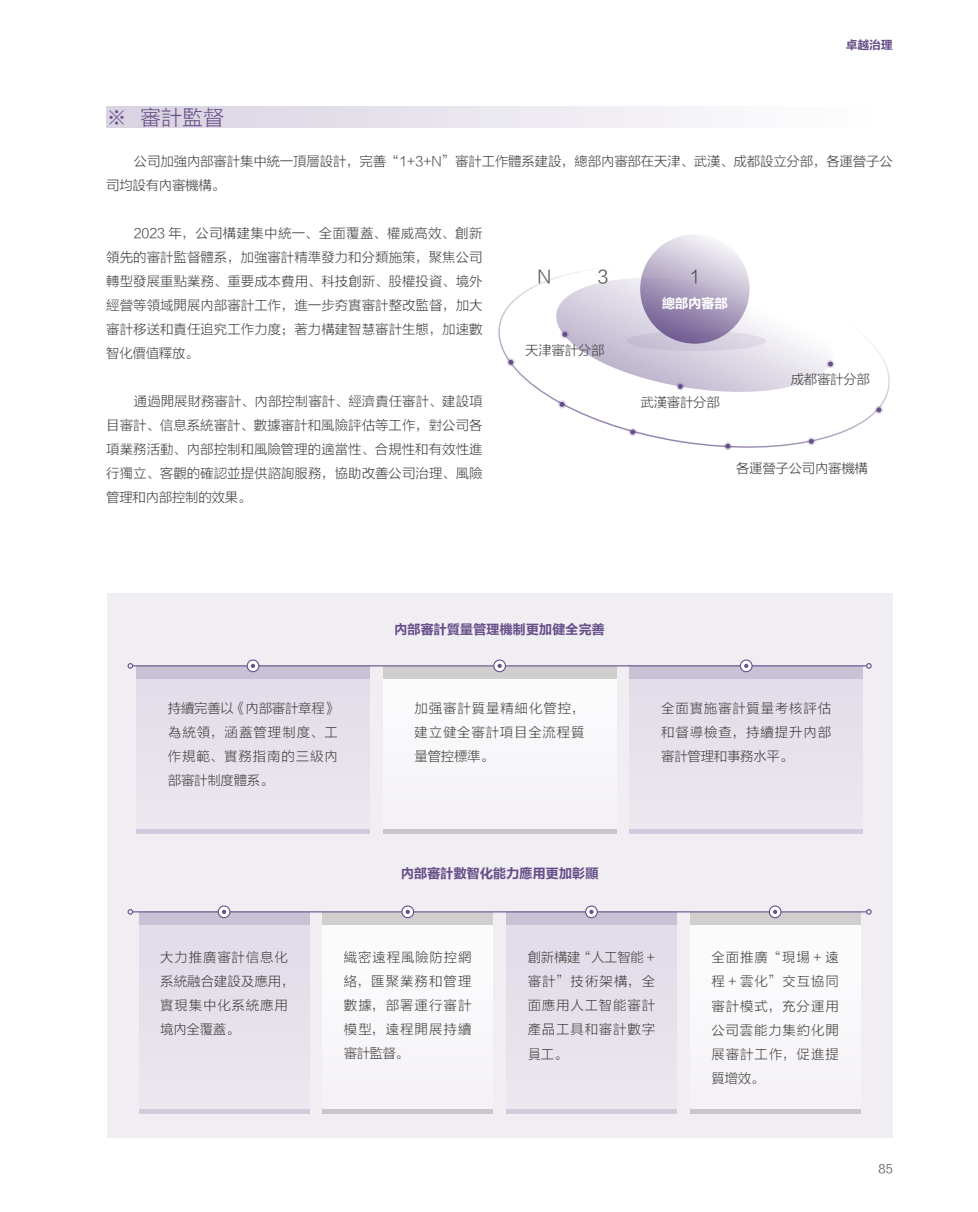
<style>
.page{position:relative;width:978px;height:1212px;background:#fff}
.page>*{position:absolute;margin:0;border:0;box-sizing:border-box;transform-origin:0 0}
.t1{font:21px "FZLTXHK";color:#67508a}
.t2{font:18px "FZLTXHK";color:#4d4a4a}
.t3{font:13.5px/24px "FZLTXHK";letter-spacing:-.005em;color:#4d4a4a;text-align:justify}
.t4{font:13.5px/24px "FZLTXHK";letter-spacing:.055em;color:#4d4a4a}
.t5{font:13.5px "FZLTCHK GBK1 0";letter-spacing:-.025em;color:#67508a}
.t6{font:13.5px "FZLTXHK";letter-spacing:-.025em;color:#4d4a4a}
.t7{font:13.5px "FZLTCHK GBK1 0";letter-spacing:-.025em;color:#fff}
.t8{font:12px "FZLTCHK GBK1 0";color:#67508a}
.t9{font:12px "FZLTXHK";color:#4d4a4a}
</style>
<div class="page">
<div style="left:106px;top:106px;width:787px;height:21px;background:linear-gradient(to right,#d8d2e1,#fff)"></div>
<div style="left:107px;top:594px;width:786px;height:544px;background:#f0edf3"></div>
<div style="left:383px;top:666px;width:234px;height:167px;background:#f8f6f9"></div>
<div style="left:629px;top:666px;width:234px;height:167px;background:#e6e2ec"></div>
<div style="left:629px;top:666px;width:234px;height:12px;background:#c9c1d5"></div>
<div style="left:136px;top:666px;width:234px;height:167px;background:#e6e2ec"></div>
<div style="left:136px;top:666px;width:234px;height:12px;background:#c9c1d5"></div>
<hr style="left:136px;top:829px;width:234px;height:4px;background:#d1cadc">
<hr style="left:629px;top:829px;width:234px;height:4px;background:#d1cadc">
<hr style="left:383px;top:829px;width:234px;height:4px;background:#cac6c9">
<div style="left:383px;top:666px;width:234px;height:12px;background:#d1cece"></div>
<hr style="left:133px;top:665px;width:734px;height:1px;background:#67508a">
<svg style="left:128px;top:663px;width:5px;height:6px"></svg>
<svg style="left:866px;top:663px;width:6px;height:6px"></svg>
<svg style="left:247px;top:660px;width:12px;height:12px"></svg>
<div style="left:247px;top:659px;width:12px;height:13px;border:1px solid #67508a;border-radius:50%"></div>
<svg style="left:251px;top:664px;width:4px;height:4px"></svg>
<svg style="left:494px;top:660px;width:11px;height:12px"></svg>
<div style="left:493px;top:659px;width:13px;height:13px;border:1px solid #67508a;border-radius:50%"></div>
<svg style="left:497px;top:664px;width:5px;height:4px"></svg>
<svg style="left:740px;top:660px;width:12px;height:12px"></svg>
<div style="left:740px;top:659px;width:13px;height:13px;border:1px solid #67508a;border-radius:50%"></div>
<svg style="left:744px;top:664px;width:4px;height:4px"></svg>
<div style="left:139px;top:911px;width:170px;height:202px;background:#e5e1eb"></div>
<svg style="left:139px;top:912px;width:170px;height:12px;background:#c5bcd2"></svg>
<hr style="left:139px;top:1109px;width:170px;height:4px;background:#d1cadb">
<div style="left:506px;top:911px;width:170px;height:202px;background:#e5e1eb"></div>
<svg style="left:506px;top:912px;width:170px;height:12px;background:#c5bcd2"></svg>
<hr style="left:506px;top:1109px;width:170px;height:4px;background:#d1cadb">
<div style="left:323px;top:911px;width:170px;height:202px;background:#f9f7fa"></div>
<svg style="left:323px;top:912px;width:170px;height:12px;background:#cdc9cb"></svg>
<hr style="left:323px;top:1109px;width:170px;height:4px;background:#cac6ca">
<div style="left:690px;top:911px;width:170px;height:202px;background:#f9f7fa"></div>
<svg style="left:690px;top:912px;width:170px;height:12px;background:#cdc9cb"></svg>
<hr style="left:690px;top:1109px;width:170px;height:4px;background:#cac6ca">
<hr style="left:133px;top:911px;width:734px;height:1px;background:#67508a">
<svg style="left:128px;top:909px;width:5px;height:6px"></svg>
<svg style="left:866px;top:909px;width:6px;height:6px"></svg>
<svg style="left:218px;top:906px;width:12px;height:12px"></svg>
<div style="left:218px;top:905px;width:12px;height:13px;border:1px solid #67508a;border-radius:50%"></div>
<svg style="left:222px;top:910px;width:4px;height:4px"></svg>
<svg style="left:402px;top:906px;width:12px;height:12px"></svg>
<div style="left:401px;top:905px;width:13px;height:13px;border:1px solid #67508a;border-radius:50%"></div>
<svg style="left:406px;top:910px;width:4px;height:4px"></svg>
<svg style="left:586px;top:906px;width:11px;height:12px"></svg>
<div style="left:585px;top:905px;width:13px;height:13px;border:1px solid #67508a;border-radius:50%"></div>
<svg style="left:589px;top:910px;width:5px;height:4px"></svg>
<svg style="left:769px;top:906px;width:12px;height:12px"></svg>
<div style="left:769px;top:905px;width:13px;height:13px;border:1px solid #67508a;border-radius:50%"></div>
<svg style="left:773px;top:910px;width:4px;height:4px"></svg>
<svg style="left:498px;top:259px;width:392px;height:192px"></svg>
<svg style="left:507px;top:358px;width:8px;height:8px"></svg>
<svg style="left:508px;top:360px;width:5px;height:5px"></svg>
<div style="left:558px;top:400px;width:8px;height:8px;background:#e1dce8;border-radius:50%"></div>
<svg style="left:875px;top:406px;width:8px;height:8px"></svg>
<svg style="left:876px;top:407px;width:5px;height:5px"></svg>
<svg style="left:807px;top:437px;width:8px;height:8px"></svg>
<svg style="left:809px;top:439px;width:5px;height:5px"></svg>
<svg style="left:724px;top:442px;width:8px;height:8px"></svg>
<svg style="left:725px;top:444px;width:5px;height:5px"></svg>
<svg style="left:629px;top:428px;width:8px;height:8px"></svg>
<svg style="left:630px;top:429px;width:5px;height:5px"></svg>
<svg style="left:552px;top:270px;width:285px;height:137px"></svg>
<div style="left:626px;top:331px;width:140px;height:20px;background:linear-gradient(to right,#c2b9d0,#e0dbe7);border-radius:50%"></div>
<svg style="left:640px;top:234px;width:110px;height:110px;background:#b5a9c5"></svg>
<p class="t8" style="left:846px;top:38px;width:49px">卓越治理</p>
<h1 class="t1" style="left:106px;top:106px;width:120px">※ 審計監督</h1>
<p class="t3" style="left:106px;top:150px;width:788px;text-indent:28px">公司加強內部審計集中統一頂層設計，完善“1+3+N”審計工作體系建設，總部內審部在天津、武漢、成都設立分部，各運營子公司均設有內審機構。</p>
<p class="t3" style="left:106px;top:222px;width:378px;text-indent:28px">2023 年，公司構建集中統一、全面覆蓋、權威高效、創新領先的審計監督體系，加強審計精準發力和分類施策，聚焦公司轉型發展重點業務、重要成本費用、科技創新、股權投資、境外經營等領域開展內部審計工作，進一步夯實審計整改監督，加大審計移送和責任追究工作力度；著力構建智慧審計生態，加速數智化價值釋放。</p>
<p class="t3" style="left:106px;top:390px;width:378px;text-indent:28px">通過開展財務審計、內部控制審計、經濟責任審計、建設項目審計、信息系統審計、數據審計和風險評估等工作，對公司各項業務活動、內部控制和風險管理的適當性、合規性和有效性進行獨立、客觀的確認並提供諮詢服務，協助改善公司治理、風險管理和內部控制的效果。</p>
<h2 class="t2" style="left:537px;top:267px;width:16px">N</h2>
<h2 class="t2" style="left:690px;top:267px;width:12px">1</h2>
<h2 class="t2" style="left:598px;top:267px;width:12px">3</h2>
<p class="t3" style="left:525px;top:338px;width:81px">天津審計分部</p>
<p class="t7" style="left:662px;top:296px;width:68px">總部內審部</p>
<p class="t3" style="left:641px;top:390px;width:81px">武漢審計分部</p>
<p class="t3" style="left:791px;top:368px;width:81px">成都審計分部</p>
<p class="t6" style="left:736px;top:460px;width:133px">各運營子公司內審機構</p>
<p class="t5" style="left:394px;top:621px;width:212px">內部審計質量管理機制更加健全完善</p>
<p class="t3" style="left:168px;top:696px;width:172px">持續完善以《內部審計章程》為統領，涵蓋管理制度、工作規範、實務指南的三級內部審計制度體系。</p>
<p class="t3" style="left:415px;top:696px;width:172px">加强審計質量精細化管控，建立健全審計項目全流程質量管控標準。</p>
<p class="t5" style="left:401px;top:866px;width:199px">內部審計數智化能力應用更加彰顯</p>
<p class="t3" style="left:661px;top:696px;width:172px">全面實施審計質量考核評估和督導檢查，持續提升內部審計管理和事務水平。</p>
<p class="t4" style="left:160px;top:946px;width:136px">大力推廣審計信息化系統融合建設及應用，實現集中化系統應用境內全覆蓋。</p>
<p class="t3" style="left:344px;top:946px;width:129px">織密遠程風險防控網絡，匯聚業務和管理數據，部署運行審計模型，遠程開展持續審計監督。</p>
<p class="t3" style="left:528px;top:946px;width:129px">創新構建“人工智能 +審計”技術架構，全面應用人工智能審計產品工具和審計數字員工。</p>
<p class="t3" style="left:711px;top:946px;width:129px">全面推廣“現場 + 遠程 + 雲化”交互協同審計模式，充分運用公司雲能力集約化開展審計工作，促進提質增效。</p>
<p class="t9" style="left:878px;top:1162px;width:16px">85</p>
</div>
